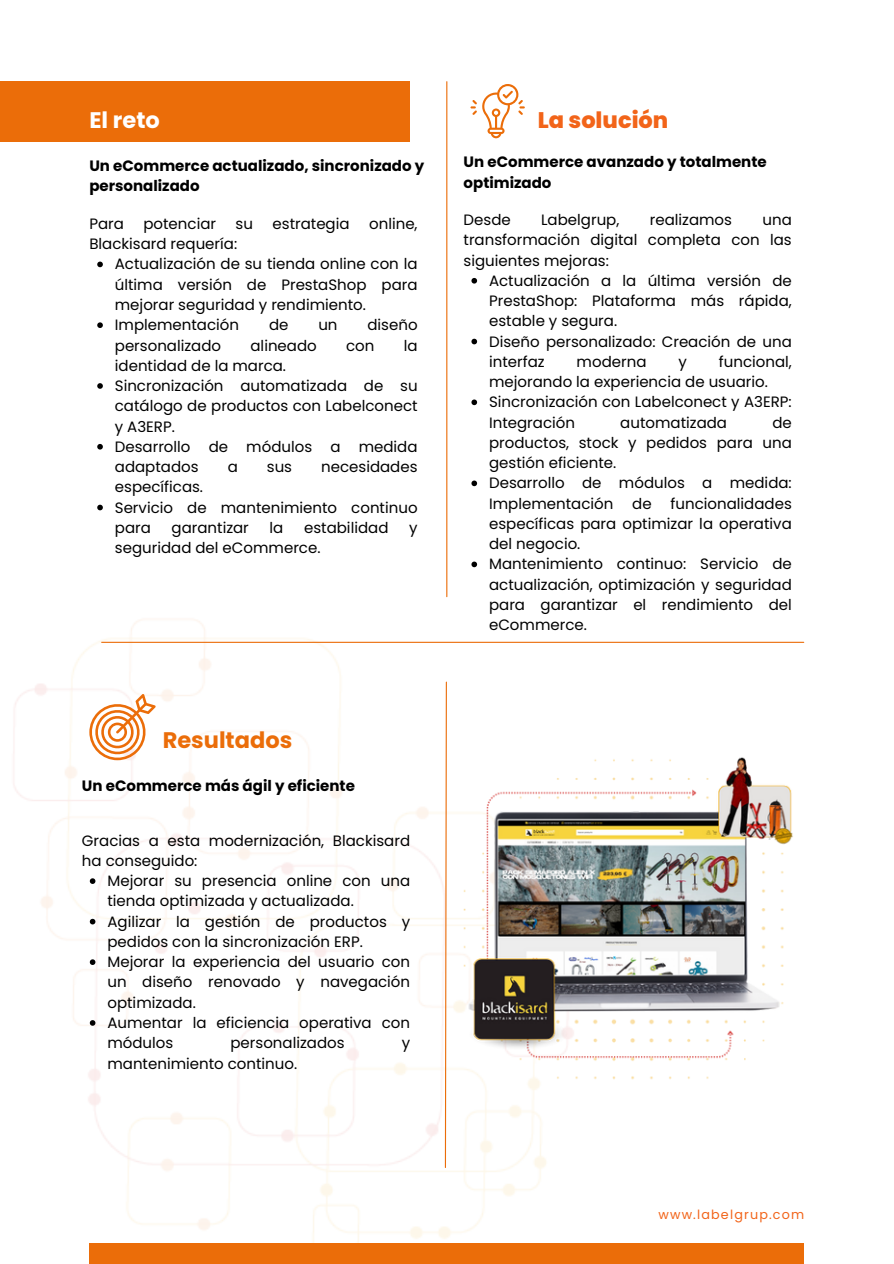
<style>
.page{position:relative;width:894px;height:1264px;background:#fff}
.page>*{position:absolute;margin:0;border:0;box-sizing:border-box;transform-origin:0 0}
.t1{font:800 22.5px "Poppins";color:#f26419}
.t2{font:700 22.5px "Poppins";color:#eb6d09}
.t3{font:700 22.5px "Poppins";color:#fff}
.t4{font:15px/20.2px "Poppins";color:#000}
.t5{font:700 15px/20.2px "Poppins";color:#000}
.t6{font:12.75px "Poppins";letter-spacing:.09em;color:#f26419}
</style>
<div class="page">
<img style="left:0;top:81px;width:805px;height:1162px">
<div style="left:89px;top:1243px;width:715px;height:20px;background:#eb6d09"></div>
<hr style="left:446px;top:82px;width:1px;height:514px;background:#eb6d09">
<hr style="left:102px;top:641px;width:701px;height:2px;background:#eb6d09">
<svg style="left:470px;top:84px;width:54px;height:54px"></svg>
<svg style="left:89px;top:694px;width:67px;height:66px"></svg>
<div style="left:0;top:81px;width:410px;height:60px;background:#eb6d09"></div>
<svg style="left:444px;top:681px;width:3px;height:487px"></svg>
<img style="left:459px;top:754px;width:336px;height:335px">
<svg style="left:97px;top:261px;width:6px;height:6px"></svg>
<svg style="left:97px;top:322px;width:6px;height:6px"></svg>
<svg style="left:97px;top:383px;width:6px;height:6px"></svg>
<svg style="left:97px;top:444px;width:6px;height:5px"></svg>
<svg style="left:97px;top:504px;width:6px;height:6px"></svg>
<svg style="left:471px;top:278px;width:6px;height:5px"></svg>
<svg style="left:471px;top:339px;width:6px;height:5px"></svg>
<svg style="left:471px;top:399px;width:6px;height:6px"></svg>
<svg style="left:471px;top:480px;width:6px;height:6px"></svg>
<svg style="left:471px;top:561px;width:6px;height:6px"></svg>
<svg style="left:90px;top:878px;width:5px;height:6px"></svg>
<svg style="left:90px;top:918px;width:5px;height:6px"></svg>
<svg style="left:90px;top:959px;width:5px;height:6px"></svg>
<svg style="left:90px;top:1020px;width:5px;height:5px"></svg>
<p class="t3" style="left:89px;top:104px;width:72px">El reto</p>
<h3 class="t5" style="left:89px;top:156px;width:336px">Un eCommerce actualizado, sincronizado y personalizado</h3>
<h1 class="t4" style="left:89px;top:213px;width:36px">Para</h1>
<h1 class="t4" style="left:143px;top:213px;width:74px">potenciar</h1>
<h1 class="t4" style="left:235px;top:213px;width:19px">su</h1>
<h1 class="t4" style="left:272px;top:213px;width:79px">estrategia</h1>
<h1 class="t4" style="left:369px;top:213px;width:50px">online,</h1>
<h1 class="t4" style="left:89px;top:234px;width:149px">Blackisard requería:</h1>
<p class="t4" style="left:115px;top:254px;width:304px;text-align:justify">Actualización de su tienda online con la última versión de PrestaShop para mejorar seguridad y rendimiento.</p>
<p class="t4" style="left:115px;top:315px;width:126px">Implementación</p>
<p class="t4" style="left:269px;top:315px;width:21px">de</p>
<p class="t4" style="left:318px;top:315px;width:21px">un</p>
<p class="t4" style="left:367px;top:315px;width:52px">diseño</p>
<p class="t4" style="left:115px;top:335px;width:108px">personalizado</p>
<p class="t4" style="left:250px;top:335px;width:68px">alineado</p>
<p class="t4" style="left:346px;top:335px;width:30px">con</p>
<p class="t4" style="left:403px;top:335px;width:15px">la</p>
<p class="t4" style="left:115px;top:355px;width:173px">identidad de la marca.</p>
<p class="t4" style="left:115px;top:375px;width:304px;text-align:justify">Sincronización automatizada de su catálogo de productos con Labelconect y A3ERP.</p>
<h1 class="t4" style="left:115px;top:436px;width:304px">Desarrollo de módulos a medida adaptados</h1>
<h1 class="t4" style="left:227px;top:456px;width:12px">a</h1>
<h1 class="t4" style="left:267px;top:456px;width:27px">sus</h1>
<h1 class="t4" style="left:321px;top:456px;width:98px">necesidades</h1>
<h1 class="t4" style="left:115px;top:477px;width:90px">específicas.</h1>
<h2 class="t4" style="left:115px;top:497px;width:304px">Servicio de mantenimiento continuo para</h2>
<h2 class="t4" style="left:171px;top:517px;width:79px">garantizar</h2>
<h2 class="t4" style="left:269px;top:517px;width:15px">la</h2>
<h2 class="t4" style="left:304px;top:517px;width:86px">estabilidad</h2>
<h2 class="t4" style="left:409px;top:517px;width:10px">y</h2>
<h2 class="t4" style="left:115px;top:537px;width:207px">seguridad del eCommerce.</h2>
<p class="t1" style="left:537px;top:104px;width:132px">La solución</p>
<p class="t5" style="left:463px;top:152px;width:304px">Un eCommerce avanzado y totalmente optimizado</p>
<p class="t4" style="left:463px;top:210px;width:49px">Desde</p>
<p class="t4" style="left:541px;top:210px;width:80px">Labelgrup,</p>
<p class="t4" style="left:649px;top:210px;width:84px">realizamos</p>
<p class="t4" style="left:463px;top:210px;width:329px;text-align:justify;text-indent:299px">una transformación digital completa con las siguientes mejoras:</p>
<p class="t4" style="left:489px;top:270px;width:304px;text-align:justify">Actualización a la última versión de PrestaShop: Plataforma más rápida, estable y segura.</p>
<p class="t4" style="left:489px;top:331px;width:304px">Diseño personalizado: Creación de una interfaz</p>
<p class="t4" style="left:489px;top:351px;width:304px;text-indent:230px">funcional, mejorando la experiencia de usuario.</p>
<p class="t4" style="left:489px;top:392px;width:304px">Sincronización con Labelconect y A3ERP:<br>Integración</p>
<p class="t4" style="left:576px;top:351px;width:71px">moderna</p>
<p class="t4" style="left:678px;top:351px;width:10px">y</p>
<p class="t4" style="left:620px;top:412px;width:108px">automatizada</p>
<p class="t4" style="left:489px;top:412px;width:304px;text-align:justify;text-indent:283px">de productos, stock y pedidos para una gestión eficiente.</p>
<h3 class="t4" style="left:489px;top:473px;width:304px">Desarrollo de módulos a medida:<br>Implementación</h3>
<h3 class="t4" style="left:489px;top:493px;width:304px;text-align:justify;text-indent:181px">funcionalidades específicas para optimizar la operativa del negocio.</h3>
<p class="t4" style="left:489px;top:554px;width:304px;text-align:justify">Mantenimiento continuo: Servicio de actualización, optimización y seguridad para garantizar el rendimiento del eCommerce.</p>
<h3 class="t4" style="left:632px;top:493px;width:21px">de</h3>
<p class="t2" style="left:163px;top:724px;width:131px">Resultados</p>
<h3 class="t5" style="left:82px;top:776px;width:274px">Un eCommerce más ágil y eficiente</h3>
<p class="t4" style="left:82px;top:830px;width:329px">Gracias a esta modernización, Blackisard ha conseguido:</p>
<p class="t4" style="left:107px;top:870px;width:304px">Mejorar su presencia online con una tienda optimizada y actualizada.</p>
<p class="t4" style="left:107px;top:911px;width:304px">Agilizar la gestión de productos y pedidos con la sincronización ERP.</p>
<h1 class="t4" style="left:107px;top:951px;width:304px;text-align:justify">Mejorar la experiencia del usuario con un diseño renovado y navegación optimizada.</h1>
<h2 class="t4" style="left:107px;top:1012px;width:304px">Aumentar la eficiencia operativa con módulos</h2>
<h2 class="t4" style="left:230px;top:1032px;width:116px">personalizados</h2>
<h2 class="t4" style="left:401px;top:1032px;width:10px">y</h2>
<h2 class="t4" style="left:107px;top:1053px;width:191px">mantenimiento continuo.</h2>
<h2 class="t6" style="left:658px;top:1205px;width:147px">www.labelgrup.com</h2>
</div>
